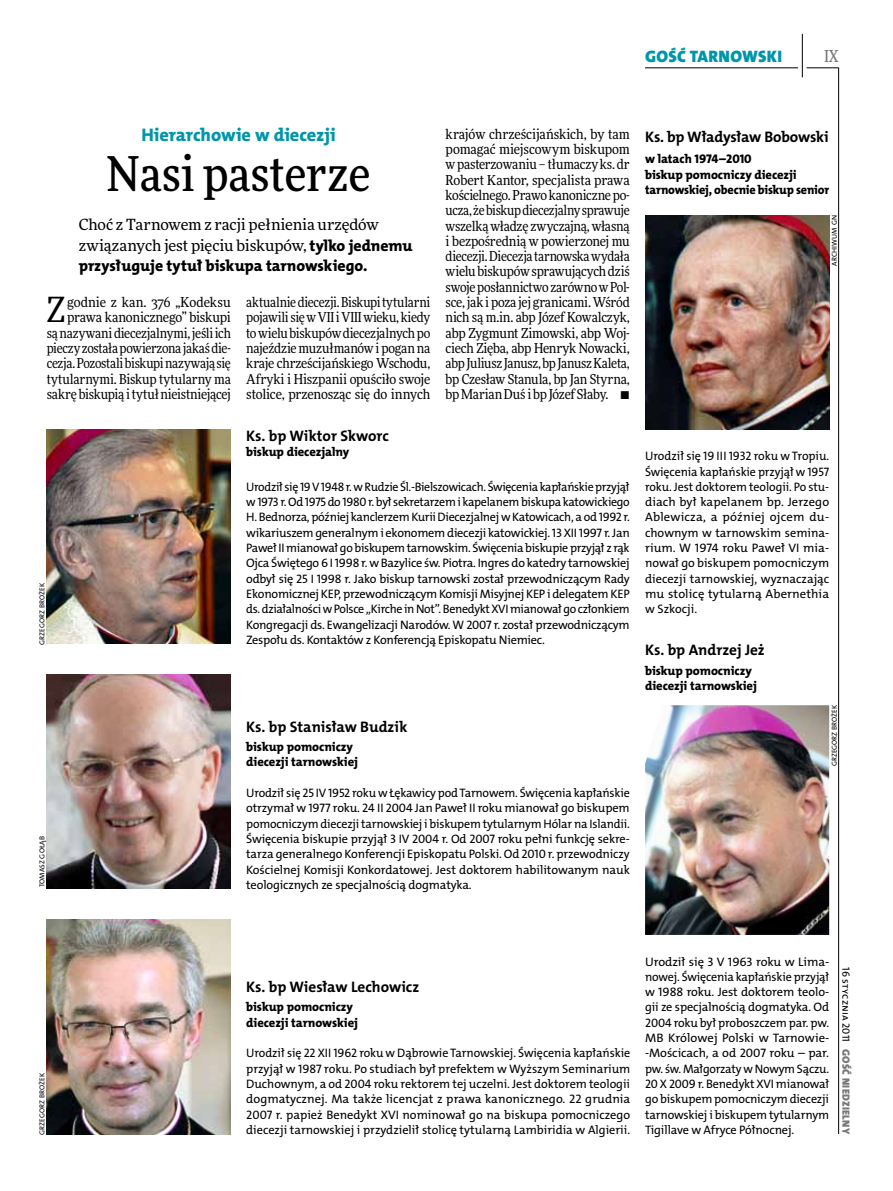
<style>
.page{position:relative;width:893px;height:1191px;background:#fff}
.page>*{position:absolute;margin:0;border:0;box-sizing:border-box;transform-origin:0 0}
.t1{font:500 48px "Freeday Narrow";color:#000}
.t2{font:34.8px "Freeday Narrow News";color:#000}
.t3{font:18.3px "The Mix HP8 Ex Bld";letter-spacing:-.005em;color:#0096aa}
.t4{font:16.65px "The Mix HP9 Blk";letter-spacing:.02em;color:#0096aa}
.t5{font:500 16.5px "Freeday Narrow";color:#787779;scale:.9 1}
.t6{font:15.75px "The Mix HP8 Ex Bld";color:#000}
.t7{font:15.45px/20.4px "Freeday News";letter-spacing:-.01em;color:#000}
.t8{font:15.3px "The Mix HP7 Bld";letter-spacing:-.005em;color:#000}
.t9{font:13.65px/15.3px "Freeday Narrow News";letter-spacing:-.015em;color:#000;text-align:justify}
.t10{font:12.6px/15.3px "The Mix HP8 Ex Bld";letter-spacing:-.005em;color:#000}
.t11{font:12.3px/15.3px "The Mix HP5 Plain";letter-spacing:-.01em;color:#000;text-align:justify}
.t12{font:10.5px "The Mix HP9 Blk";letter-spacing:.025em;color:#787779}
.t13{font:10.5px "The Mix HP5 Plain";color:#000}
.t14{font:7.2px "The Mix HP5 Plain";letter-spacing:.015em;color:#000}
.s1{font-family:"The Mix HP8 Ex Bld";font-size:15.75px}
</style>
<div class="page">
<hr style="left:806px;top:68px;width:33px;height:1px;background:#000">
<hr style="left:645px;top:68px;width:153px;height:1px;background:#000">
<hr style="left:838px;top:68px;width:1px;height:1066px;background:#000">
<hr style="left:802px;top:34px;width:1px;height:43px;background:#000">
<img style="left:47px;top:429px;width:184px;height:215px">
<img style="left:47px;top:674px;width:184px;height:215px">
<img style="left:47px;top:919px;width:184px;height:215px">
<img style="left:645px;top:215px;width:184px;height:214px">
<img style="left:645px;top:705px;width:184px;height:230px">
<h3 class="t4" style="left:645px;top:46px;width:138px">GOŚĆ TARNOWSKI</h3>
<h3 class="t5" style="left:824px;top:46px;width:17px">IX</h3>
<h3 class="t3" style="left:141px;top:123px;width:196px">Hierarchowie w diecezji</h3>
<h1 class="t1" style="left:107px;top:144px;width:265px">Nasi pasterze</h1>
<p class="t7" style="left:79px;top:214px;width:335px">Choć z Tarnowem z racji pełnienia urzędów związanych jest pięciu biskupów, <span class="s1">tylko jednemu</span></p>
<p class="t6" style="left:79px;top:255px;width:290px">przysługuje tytuł biskupa tarnowskiego.</p>
<p class="t9" style="left:47px;top:294px;width:186px;text-align:right">godnie z kan. 376 „Kodeksu prawa kanonicznego” biskupi<br>są nazywani diecezjalnymi, jeśli ich pieczy została powierzona jakaś die&shy;cezja. Pozostali biskupi nazywają się tytularnymi. Biskup tytularny ma sakrę biskupią i tytuł nieistniejącej</p>
<p class="t9" style="left:246px;top:294px;width:186px">aktualnie diecezji. Biskupi tytularni pojawili się w VII i VIII wieku, kiedy to wielu biskupów diecezjalnych po najeździe muzułmanów i pogan na kraje chrześcijańskiego Wschodu, Afryki i Hiszpanii opuściło swoje stolice, przenosząc się do innych</p>
<h2 class="t2" style="left:47px;top:289px;width:20px">Z</h2>
<p class="t9" style="left:446px;top:126px;width:186px">krajów chrześcijańskich, by tam pomagać miejscowym biskupom w pasterzowaniu – tłumaczy ks. dr Robert Kantor, specjalista prawa kościelnego. Prawo kanoniczne po&shy;ucza, że biskup diecezjalny sprawuje wszelką władzę zwyczajną, własną i bezpośrednią w powierzonej mu diecezji. Diecezja tarnowska wydała wielu biskupów sprawujących dziś swoje posłannictwo zarówno w Pol&shy;sce, jak i poza jej granicami. Wśród nich są m.in. abp Józef Kowalczyk, abp Zygmunt Zimowski, abp Woj&shy;ciech Zięba, abp Henryk Nowacki, abp Juliusz Janusz, bp Janusz Kaleta, bp Czesław Stanula, bp Jan Styrna, bp Marian Duś i bp Józef Słaby. •</p>
<p class="t14" style="left:38px;top:644px;width:63px;rotate:-90deg">Grzegorz Brożek</p>
<p class="t14" style="left:38px;top:887px;width:53px;rotate:-90deg">Tomasz Gołąb</p>
<p class="t8" style="left:246px;top:426px;width:144px">Ks. bp Wiktor Skworc</p>
<p class="t10" style="left:246px;top:444px;width:105px">biskup diecezjalny</p>
<p class="t11" style="left:246px;top:479px;width:385px">Urodził się 19 V 1948 r. w Rudzie Śl.-Bielszowicach. Święcenia kapłańskie przyjął w 1973 r. Od 1975 do 1980 r. był sekretarzem i kapelanem biskupa katowickiego H. Bednorza, później kanclerzem Kurii Diecezjalnej w Katowicach, a od 1992 r. wikariuszem generalnym i ekonomem diecezji katowickiej. 13 XII 1997 r. Jan Paweł II mianował go biskupem tarnowskim. Święcenia biskupie przyjął z rąk Ojca Świętego 6 I 1998 r. w Bazylice św. Piotra. I ngres do katedry tarnowskiej odbył się 25 I 1998 r. Jako biskup tarnowski został przewodniczącym Rady Ekonomicznej KE P, przewodniczącym Komisji Misyjnej KE P i delegatem KE P ds. działalności w Polsce „Kirche in N ot”. Benedykt XVI mianował go członkiem Kongregacji ds. Ewangelizacji N arodów. W 2007 r. został przewodniczącym Zespołu ds. Kontaktów z Konferencją Episkopatu N iemiec.</p>
<p class="t8" style="left:246px;top:717px;width:163px">Ks. bp Stanisław Budzik</p>
<p class="t10" style="left:246px;top:739px;width:113px">biskup pomocniczy diecezji tarnowskiej</p>
<p class="t11" style="left:246px;top:785px;width:385px">Urodził się 25 IV 1952 roku w Łękawicy pod Tarnowem. Święcenia kapłańskie otrzymał w 1977 roku. 24 II 2004 Jan Paweł II roku mianował go biskupem pomocniczym diecezji tarnowskiej i biskupem tytularnym Hólar na I slandii.<br>Święcenia biskupie przyjął 3 IV 2004 r. Od 2007 roku pełni funkcję sekre&shy;tarza generalnego Konferencji Episkopatu Polski. Od 2010 r. przewodniczy Kościelnej Komisji Konkordatowej. Jest doktorem habilitowanym nauk teologicznych ze specjalnością dogmatyka.</p>
<p class="t8" style="left:645px;top:127px;width:185px">Ks. bp Władysław Bobowski</p>
<p class="t10" style="left:645px;top:151px;width:186px">w latach 1974–2010<br>biskup pomocniczy diecezji tarnowskiej, obecnie biskup senior</p>
<p class="t14" style="left:830px;top:266px;width:52px;rotate:-90deg">archiwum gn</p>
<p class="t11" style="left:645px;top:448px;width:186px">Urodził się 19 III 1932 roku w Tropiu.<br>Święcenia kapłańskie przyjął w 1957 roku. Jest doktorem teologii. Po stu&shy;diach był kapelanem bp. Jerzego Ablewicza, a później ojcem du&shy;chownym w tarnowskim semina&shy;rium. W 1974 roku Paweł VI mia&shy;nował go biskupem pomocniczym diecezji tarnowskiej, wyznaczając mu stolicę tytularną Abernethia w Szkocji.</p>
<p class="t8" style="left:645px;top:640px;width:121px">Ks. bp Andrzej Jeż</p>
<p class="t10" style="left:645px;top:663px;width:113px">biskup pomocniczy diecezji tarnowskiej</p>
<p class="t14" style="left:830px;top:766px;width:63px;rotate:-90deg">Grzegorz Brożek</p>
<p class="t14" style="left:38px;top:1134px;width:63px;rotate:-90deg">Grzegorz Brożek</p>
<p class="t8" style="left:246px;top:977px;width:175px">Ks. bp Wiesław Lechowicz</p>
<p class="t10" style="left:246px;top:999px;width:113px">biskup pomocniczy diecezji tarnowskiej</p>
<p class="t11" style="left:246px;top:1045px;width:386px">Urodził się 22 XII 1962 roku w Dąbrowie Tarnowskiej. Święcenia kapłańskie przyjął w 1987 roku. Po studiach był prefektem w Wyższym Seminarium Duchownym, a od 2004 roku rektorem tej uczelni. Jest doktorem teologii dogmatycznej. Ma także licencjat z prawa kanonicznego. 22 grudnia 2007 r. papież Benedykt XVI nominował go na biskupa pomocniczego diecezji tarnowskiej i przydzielił stolicę tytularną Lambiridia w Algierii.</p>
<p class="t11" style="left:645px;top:953px;width:186px">Urodził się 3 V 1963 roku w Lima&shy;nowej. Święcenia kapłańskie przyjął w 1988 roku. Jest doktorem teolo&shy;gii ze specjalnością dogmatyka. Od 2004 roku był proboszczem par. pw.<br>MB Królowej Polski w Tarnowie--Mościcach, a od 2007 roku – par. pw. św. Małgorzaty w N owym Sączu.<br>20 X 2009 r. Benedykt XVI mianował go biskupem pomocniczym diecezji tarnowskiej i biskupem tytularnym Tigillave w Afryce Północnej.</p>
<p class="t13" style="left:853px;top:966px;width:77px;rotate:90deg">16 stycznia 2011</p>
<p class="t12" style="left:853px;top:1049px;width:86px;rotate:90deg">GOŚĆ NIEDZIELNY</p>
</div>
